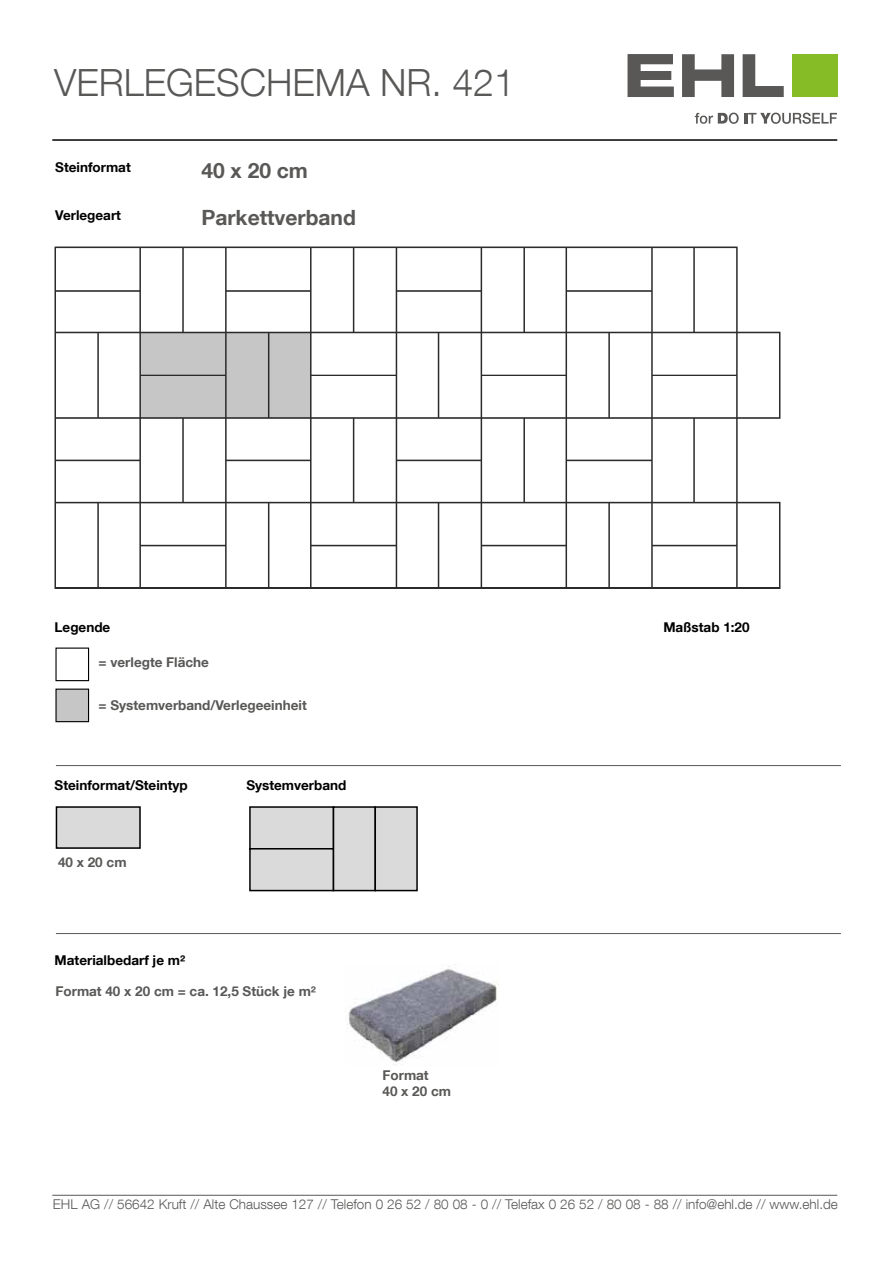
<style>
.page{position:relative;width:893px;height:1263px;background:#fff}
.page>*{position:absolute;margin:0;border:0;box-sizing:border-box;transform-origin:0 0}
.t1{font:300 37.5px "Helvetica Neue LT Com";color:#595857}
.t2{font:700 21px "Helvetica Neue LT Com";color:#595857}
.t3{font:300 13.5px "Helvetica Neue LT Com";color:#595857}
.t4{font:700 13.5px/16.5px "Helvetica Neue LT Com";color:#595857}
.t5{font:700 13.5px "Helvetica Neue LT Com";color:#000}
</style>
<div class="page">
<hr style="left:52px;top:139px;width:785px;height:2px;background:#000">
<hr style="left:52px;top:1195px;width:785px;height:1px;background:#595857">
<hr style="left:56px;top:933px;width:785px;height:1px;background:#595857">
<hr style="left:56px;top:765px;width:785px;height:1px;background:#595857">
<div style="left:56px;top:807px;width:84px;height:41px;background:#dadada"></div>
<div style="left:56px;top:806px;width:85px;height:43px;border:2px solid #000"></div>
<img style="left:54px;top:246px;width:727px;height:343px">
<svg style="left:628px;top:54px;width:46px;height:43px"></svg>
<svg style="left:682px;top:54px;width:52px;height:43px"></svg>
<svg style="left:743px;top:54px;width:41px;height:43px"></svg>
<div style="left:792px;top:54px;width:46px;height:43px;background:#86bc25"></div>
<svg style="left:695px;top:113px;width:142px;height:11px"></svg>
<div style="left:55px;top:647px;width:34px;height:34px;border:1px solid #000"></div>
<div style="left:56px;top:689px;width:33px;height:33px;background:#c6c6c6"></div>
<div style="left:55px;top:688px;width:34px;height:34px;border:1px solid #000"></div>
<img style="left:348px;top:966px;width:151px;height:99px">
<div style="left:250px;top:807px;width:83px;height:42px;background:#dadada"></div>
<div style="left:249px;top:806px;width:85px;height:43px;border:2px solid #000"></div>
<div style="left:250px;top:849px;width:83px;height:41px;background:#dadada"></div>
<div style="left:249px;top:848px;width:85px;height:43px;border:2px solid #000"></div>
<div style="left:333px;top:807px;width:42px;height:83px;background:#dadada"></div>
<div style="left:333px;top:806px;width:43px;height:85px;border:2px solid #000"></div>
<div style="left:375px;top:807px;width:42px;height:83px;background:#dadada"></div>
<div style="left:374px;top:806px;width:44px;height:85px;border:2px solid #000"></div>
<h1 class="t1" style="left:54px;top:59px;width:462px">VERLEGESCHEMA NR. 421</h1>
<p class="t5" style="left:55px;top:159px;width:77px">Steinformat</p>
<p class="t5" style="left:55px;top:207px;width:67px">Verlegeart</p>
<h2 class="t2" style="left:201px;top:157px;width:108px">40 x 20 cm</h2>
<h2 class="t2" style="left:201px;top:205px;width:156px">Parkettverband</h2>
<p class="t5" style="left:55px;top:618px;width:57px">Legende</p>
<p class="t4" style="left:99px;top:654px;width:112px">= verlegte Fläche</p>
<p class="t4" style="left:99px;top:697px;width:210px">= Systemverband/Verlegeeinheit</p>
<p class="t5" style="left:55px;top:777px;width:135px">Steinformat/Steintyp</p>
<p class="t5" style="left:246px;top:777px;width:102px">Systemverband</p>
<p class="t4" style="left:58px;top:853px;width:70px">40 x 20 cm</p>
<p class="t5" style="left:55px;top:952px;width:132px">Materialbedarf je m²</p>
<p class="t4" style="left:55px;top:983px;width:262px">Format 40 x 20 cm = ca. 12,5 Stück je m²</p>
<p class="t4" style="left:382px;top:1066px;width:70px">Format<br>40 x 20 cm</p>
<p class="t5" style="left:663px;top:618px;width:88px">Maßstab 1:20</p>
<p class="t3" style="left:53px;top:1196px;width:786px">EHL AG // 56642 Kruft // Alte Chaussee 127 // Telefon 0 26 52 / 80 08 - 0 // Telefax 0 26 52 / 80 08 - 88 // info@ehl.de // www.ehl.de</p>
</div>
